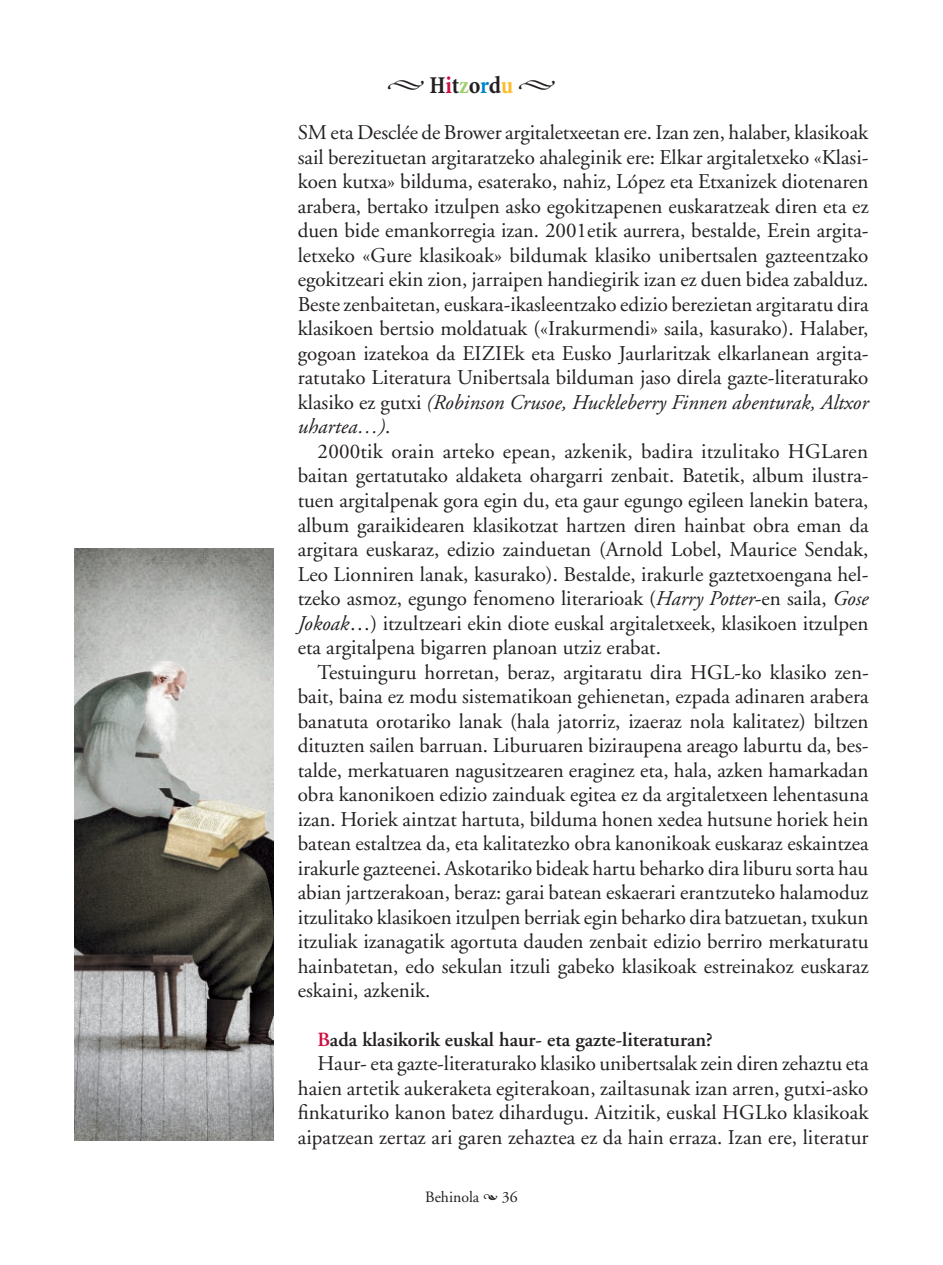
<style>
.page{position:relative;width:943px;height:1265px;background:#fff}
.page>*{position:absolute;margin:0;border:0;box-sizing:border-box;transform-origin:0 0}
.t1{font:700 condensed 24.5px "Minion";letter-spacing:-.01em;color:#231f20}
.t2{font:21px/24.5px "Adobe Garamond";color:#231f20;text-align:justify}
.t3{font:600 20.12px "Adobe Garamond";color:#231f20}
.t4{font:15.75px "Adobe Garamond";color:#231f20}
.s1{color:#cf0d41}
.s2{color:#9dce66}
.s3{color:#0084c8}
.s4{color:#fdbb28}
.s5{font-style:italic}
</style>
<div class="page">
<img style="left:74px;top:549px;width:199px;height:592px">
<p class="t1" style="left:429px;top:72px;width:85px">H<span class="s1">i</span>t<span class="s2">z</span>o<span class="s3">r</span>d<span class="s4">u</span></p>
<p class="t2" style="left:298px;top:121px;width:572px">SM eta Desclée de Brower argitaletxeetan ere. Izan zen, halaber, klasikoak sail berezituetan argitaratzeko ahaleginik ere: Elkar argitaletxeko «Klasi&shy;koen kutxa» bilduma, esaterako, nahiz, López eta Etxanizek diotenaren arabera, bertako itzulpen asko egokitzapenen euskaratzeak diren eta ez duen bide emankorregia izan. 2001etik aurrera, bestalde, Erein argita&shy;letxeko «Gure klasikoak» bildumak klasiko unibertsalen gazteentzako egokitzeari ekin zion, jarraipen handiegirik izan ez duen bidea zabalduz.<br>Beste zenbaitetan, euskara-ikasleentzako edizio berezietan argitaratu dira klasikoen bertsio moldatuak («Irakurmendi» saila, kasurako). Halaber, gogoan izatekoa da EIZIEk eta Eusko Jaurlaritzak elkarlanean argita&shy;ratutako Literatura Unibertsala bilduman jaso direla gazte-literaturako klasiko ez gutxi <span class="s5">(Robinson Crusoe, Huckleberry Finnen abenturak, Altxor uhartea…)</span>.</p>
<p class="t2" style="left:298px;top:440px;width:572px;text-indent:20px">2000tik orain arteko epean, azkenik, badira itzulitako HGLaren baitan gertatutako aldaketa ohargarri zenbait. Batetik, album ilustra&shy;tuen argitalpenak gora egin du, eta gaur egungo egileen lanekin batera, album garaikidearen klasikotzat hartzen diren hainbat obra eman da argitara euskaraz, edizio zainduetan (Arnold Lobel, Maurice Sendak, Leo Lionniren lanak, kasurako). Bestalde, irakurle gaztetxoengana hel&shy;tzeko asmoz, egungo fenomeno literarioak (<span class="s5">Harry Potter</span>-en saila, <span class="s5">Gose Jokoak</span>…) itzultzeari ekin diote euskal argitaletxeek, klasikoen itzulpen eta argitalpena bigarren planoan utziz erabat.</p>
<p class="t2" style="left:298px;top:660px;width:572px;text-indent:20px">Testuinguru horretan, beraz, argitaratu dira HGL-ko klasiko zen&shy;bait, baina ez modu sistematikoan gehienetan, ezpada adinaren arabera banatuta orotariko lanak (hala jatorriz, izaeraz nola kalitatez) biltzen dituzten sailen barruan. Liburuaren biziraupena areago laburtu da, bes&shy;talde, merkatuaren nagusitzearen eraginez eta, hala, azken hamarkadan obra kanonikoen edizio zainduak egitea ez da argitaletxeen lehentasuna izan. Horiek aintzat hartuta, bilduma honen xedea hutsune horiek hein batean estaltzea da, eta kalitatezko obra kanonikoak euskaraz eskaintzea irakurle gazteenei. Askotariko bideak hartu beharko dira liburu sorta hau abian jartzerakoan, beraz: garai batean eskaerari erantzuteko halamoduz itzulitako klasikoen itzulpen berriak egin beharko dira batzuetan, txukun itzuliak izanagatik agortuta dauden zenbait edizio berriro merkaturatu hainbatetan, edo sekulan itzuli gabeko klasikoak estreinakoz euskaraz eskaini, azkenik.</p>
<p class="t3" style="left:317px;top:1028px;width:397px"><span class="s1">B</span>ada klasikorik euskal haur- eta gazte-literaturan?</p>
<p class="t2" style="left:298px;top:1052px;width:572px;text-indent:20px">Haur- eta gazte-literaturako klasiko unibertsalak zein diren zehaztu eta haien artetik aukeraketa egiterakoan, zailtasunak izan arren, gutxi-asko finkaturiko kanon batez dihardugu. Aitzitik, euskal HGLko klasikoak aipatzean zertaz ari garen zehaztea ez da hain erraza. Izan ere, literatur</p>
<p class="t4" style="left:425px;top:1189px;width:56px">Behinola</p>
<p class="t4" style="left:502px;top:1189px;width:17px">36</p>
</div>
